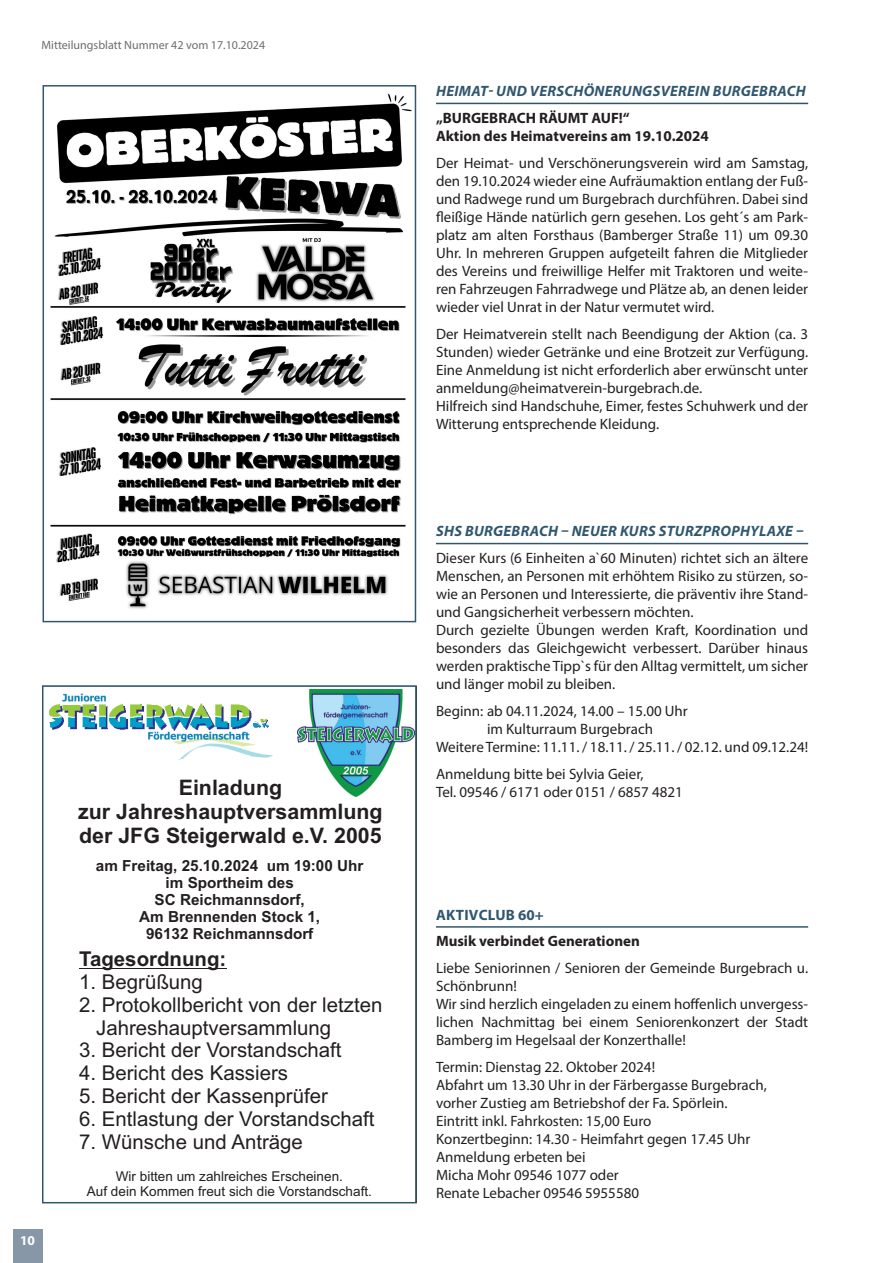
<style>
.page{position:relative;width:872px;height:1263px;background:#fff}
.page>*{position:absolute;margin:0;border:0;box-sizing:border-box;transform-origin:0 0}
.t1{font:700 21.45px/23.9px "Arial";color:#231f20;text-align:center}
.t2{font:20.4px/22.8px "Arial";color:#231f20}
.t3{font:700 20.4px "Arial";color:#231f20}
.t4{font:700 15.3px/17.1px "Arial";color:#231f20;text-align:center}
.Fließtext{font:15px/18px "Myriad Pro";color:#231f20;text-align:justify}
.Fließtext-2{font:700 15px "Myriad Pro";color:#231f20}
.Überschrift_H1{font:italic 700 15px "Myriad Pro";letter-spacing:.02em;color:#31576f}
.Überschrift_H1-2{font:700 15px "Myriad Pro";letter-spacing:.02em;color:#31576f}
.t5{font:13.5px/15.1px "Arial";color:#231f20;text-align:center}
.t6{font:700 13.5px "Myriad Pro";color:#fff}
.t7{font:12px "Myriad Pro";color:#6c6d70}
</style>
<div class="page">
<img style="left:49px;top:693px;width:224px;height:67px">
<img style="left:298px;top:690px;width:116px;height:107px">
<hr style="left:79px;top:968px;width:147px;height:1px;background:#231f20">
<div style="left:42px;top:685px;width:375px;height:518px;border:2px solid #31576f"></div>
<hr style="left:436px;top:103px;width:372px;height:1px;background:#31576f">
<hr style="left:436px;top:543px;width:372px;height:1px;background:#31576f">
<img style="left:50px;top:93px;width:362px;height:516px">
<div style="left:43px;top:85px;width:373px;height:537px;border:2px solid #31576f"></div>
<hr style="left:436px;top:926px;width:372px;height:2px;background:#31576f">
<div style="left:13px;top:1229px;width:30px;height:34px;background:#8797a8"></div>
<p class="t7" style="left:41px;top:38px;width:225px">Mitteilungsblatt Nummer 42 vom 17.10.2024</p>
<p class="t6" style="left:20px;top:1231px;width:16px">10</p>
<p class="t1" style="left:78px;top:776px;width:306px">Einladung<br>zur Jahreshauptversammlung der JFG Steigerwald e.V. 2005</p>
<p class="t4" style="left:96px;top:857px;width:269px">am Freitag, 25.10.2024 um 19:00 Uhr im Sportheim des<br>SC Reichmannsdorf,<br>Am Brennenden Stock 1,<br>96132 Reichmannsdorf</p>
<p class="t3" style="left:79px;top:945px;width:149px">Tagesordnung:</p>
<p class="t2" style="left:79px;top:970px;width:125px">1. Begrüßung</p>
<p class="t2" style="left:96px;top:993px;width:288px;text-indent:-17px">2. Protokollbericht von der letzten<br>Jahreshauptversammlung</p>
<p class="t2" style="left:79px;top:1039px;width:264px">3. Bericht der Vorstandschaft</p>
<p class="t2" style="left:79px;top:1061px;width:210px">4. Bericht des Kassiers</p>
<p class="t2" style="left:79px;top:1084px;width:250px">5. Bericht der Kassenprüfer</p>
<p class="t2" style="left:79px;top:1107px;width:297px">6. Entlastung der Vorstandschaft</p>
<p class="t2" style="left:79px;top:1130px;width:225px">7. Wünsche und Anträge</p>
<p class="t5" style="left:87px;top:1168px;width:286px">Wir bitten um zahlreiches Erscheinen.<br>Auf dein Kommen freut sich die Vorstandschaft.</p>
<p class="Überschrift_H1" style="left:436px;top:81px;width:371px">HEIMAT- UND VERSCHÖNERUNGSVEREIN BURGEBRACH</p>
<p class="Fließtext-2" style="left:436px;top:108px;width:195px">„BURGEBRACH RÄUMT AUF!“</p>
<p class="Fließtext-2" style="left:436px;top:126px;width:274px">Aktion des Heimatvereins am 19.10.2024</p>
<p class="Fließtext" style="left:436px;top:154px;width:374px">Der Heimat- und Verschönerungsverein wird am Samstag, den 19.10.2024 wieder eine Aufräumaktion entlang der Fuß&shy;und Radwege rund um Burgebrach durchführen. Dabei sind fleißige Hände natürlich gern gesehen. Los geht´s am Park&shy;platz am alten Forsthaus (Bamberger Straße 11) um 09.30<br>Uhr. In mehreren Gruppen aufgeteilt fahren die Mitglieder des Vereins und freiwillige Helfer mit Traktoren und weite&shy;ren Fahrzeugen Fahrradwege und Plätze ab, an denen leider wieder viel Unrat in der Natur vermutet wird.</p>
<p class="Fließtext" style="left:436px;top:325px;width:374px">Der Heimatverein stellt nach Beendigung der Aktion (ca. 3<br>Stunden) wieder Getränke und eine Brotzeit zur Verfügung.<br>Eine Anmeldung ist nicht erforderlich aber erwünscht unter anmeldung@heimatverein-burgebrach.de.</p>
<p class="Fließtext" style="left:436px;top:397px;width:374px">Hilfreich sind Handschuhe, Eimer, festes Schuhwerk und der<br>Witterung entsprechende Kleidung.</p>
<p class="Überschrift_H1" style="left:436px;top:522px;width:369px">SHS BURGEBRACH – NEUER KURS STURZPROPHYLAXE –</p>
<p class="Fließtext" style="left:436px;top:549px;width:374px">Dieser Kurs (6 Einheiten a`60 Minuten) richtet sich an ältere Menschen, an Personen mit erhöhtem Risiko zu stürzen, so&shy;wie an Personen und Interessierte, die präventiv ihre Stand&shy;und Gangsicherheit verbessern möchten.</p>
<p class="Fließtext" style="left:436px;top:621px;width:374px">Durch gezielte Übungen werden Kraft, Koordination und besonders das Gleichgewicht verbessert. Darüber hinaus werden praktische Tipp`s für den Alltag vermittelt, um sicher und länger mobil zu bleiben.</p>
<p class="Fließtext" style="left:436px;top:702px;width:253px">Beginn: ab 04.11.2024, 14.00 – 15.00 Uhr</p>
<p class="Fließtext" style="left:487px;top:720px;width:167px">im Kulturraum Burgebrach</p>
<p class="Fließtext" style="left:436px;top:738px;width:374px">Weitere Termine: 11.11. / 18.11. / 25.11. / 02.12. und 09.12.24!</p>
<p class="Fließtext" style="left:436px;top:765px;width:209px">Anmeldung bitte bei Sylvia Geier,</p>
<p class="Fließtext" style="left:436px;top:783px;width:248px">Tel. 09546 / 6171 oder 0151 / 6857 4821</p>
<p class="Überschrift_H1-2" style="left:436px;top:905px;width:109px">AKTIVCLUB 60+</p>
<p class="Fließtext-2" style="left:436px;top:931px;width:205px">Musik verbindet Generationen</p>
<p class="Fließtext" style="left:436px;top:959px;width:374px">Liebe Seniorinnen / Senioren der Gemeinde Burgebrach u.<br>Schönbrunn!</p>
<p class="Fließtext" style="left:436px;top:995px;width:374px">Wir sind herzlich eingeladen zu einem hoffenlich unvergess&shy;lichen Nachmittag bei einem Seniorenkonzert der Stadt Bamberg im Hegelsaal der Konzerthalle!</p>
<p class="Fließtext" style="left:436px;top:1058px;width:221px">Termin: Dienstag 22. Oktober 2024!</p>
<p class="Fließtext" style="left:436px;top:1076px;width:332px">Abfahrt um 13.30 Uhr in der Färbergasse Burgebrach,</p>
<p class="Fließtext" style="left:436px;top:1094px;width:293px">vorher Zustieg am Betriebshof der Fa. Spörlein.</p>
<p class="Fließtext" style="left:436px;top:1112px;width:217px">Eintritt inkl. Fahrkosten: 15,00 Euro</p>
<p class="Fließtext" style="left:436px;top:1130px;width:316px">Konzertbeginn: 14.30 - Heimfahrt gegen 17.45 Uhr</p>
<p class="Fließtext" style="left:436px;top:1148px;width:151px">Anmeldung erbeten bei</p>
<p class="Fließtext" style="left:436px;top:1166px;width:184px">Micha Mohr 09546 1077 oder</p>
<p class="Fließtext" style="left:436px;top:1184px;width:205px">Renate Lebacher 09546 5955580</p>
</div>
